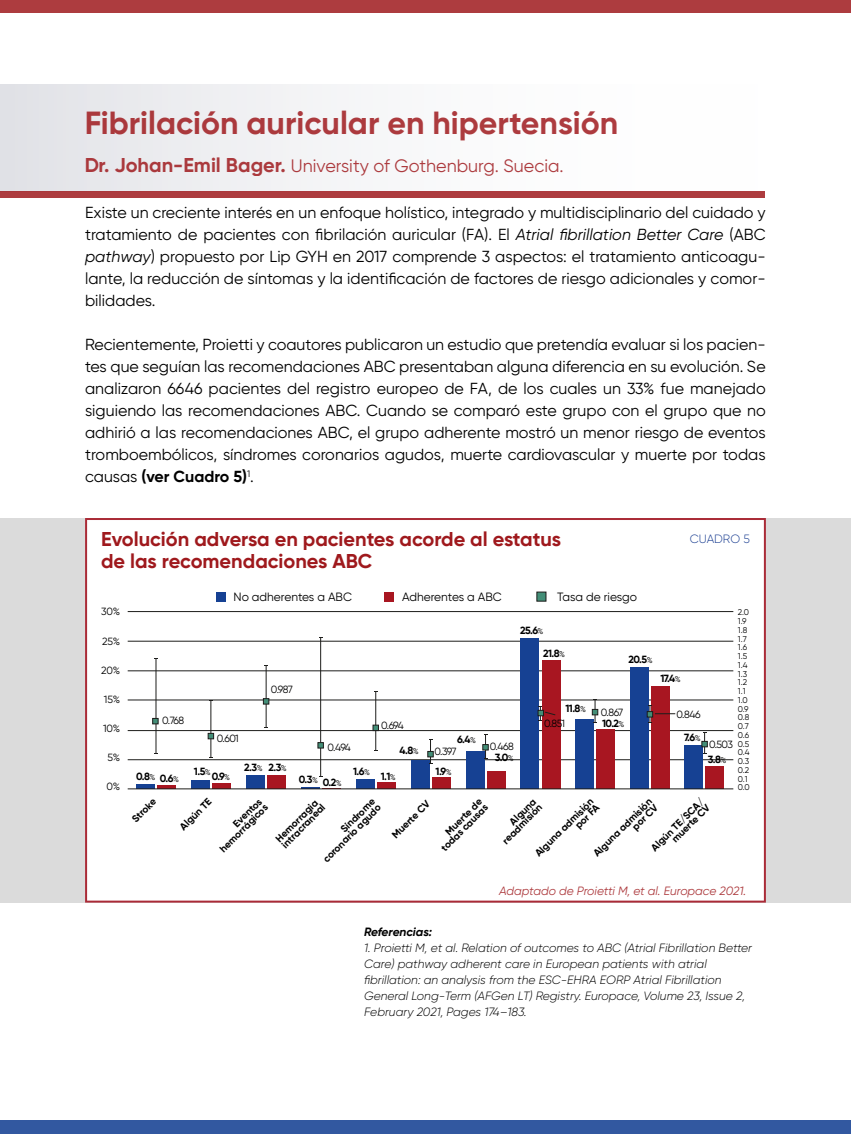
<style>
.page{position:relative;width:851px;height:1134px;background:#fff}
.page>*{position:absolute;margin:0;border:0;box-sizing:border-box;transform-origin:0 0}
.t1{font:700 32px "Gilroy";color:#9f191d}
.t2{font:700 20px "Gilroy";color:#9f191d}
.t3{font:18px "Gilroy";color:#9f191d}
.t4{font:16px/22px "Gilroy";color:#000;text-align:justify}
.t5{font:italic 300 12px/16px "Gilroy";color:#000}
.t6{font:12px "Gilroy";color:#000}
.t7{font:italic 12px "Gilroy";color:#9f191d}
.t8{font:italic 700 12px "Gilroy";letter-spacing:-.005em;color:#000}
.t9{font:300 12px "Gilroy";color:#1e4193}
.t10{font:700 10.4px "Gilroy";letter-spacing:-.055em;color:#000}
.t11{font:10.4px "Gilroy";letter-spacing:-.06em;color:#000}
.t12{font:700 10px/8.4px "Gilroy";color:#000;text-align:right}
.t13{font:8.4px/8.8px "Gilroy";color:#000}
.s1{font-weight:700;font-size:20px}
.s2{font-style:italic}
.s3{font-weight:700}
.s4{font-weight:400;font-size:8.4px}
</style>
<div class="page">
<div style="left:0;top:518px;width:850px;height:385px;background:#dbdbdb"></div>
<div style="left:85px;top:518px;width:680px;height:385px;background:#fff"></div>
<div style="left:0;top:85px;width:766px;height:106px;background:linear-gradient(to right,#e5e5ea,#fff)"></div>
<div style="left:0;top:191px;width:765px;height:6px;background:#ad3c3f"></div>
<hr style="left:128px;top:759px;width:605px;height:1px;background:#1d1d1b">
<hr style="left:128px;top:730px;width:605px;height:1px;background:#1d1d1b">
<hr style="left:128px;top:699px;width:605px;height:1px;background:#1d1d1b">
<hr style="left:128px;top:670px;width:605px;height:1px;background:#1d1d1b">
<hr style="left:128px;top:641px;width:605px;height:1px;background:#1d1d1b">
<hr style="left:128px;top:611px;width:605px;height:1px;background:#1d1d1b">
<div style="left:136px;top:784px;width:19px;height:5px;background:#164193"></div>
<hr style="left:157px;top:785px;width:19px;height:4px;background:#a81621">
<div style="left:191px;top:780px;width:19px;height:9px;background:#164193"></div>
<div style="left:212px;top:783px;width:19px;height:6px;background:#a81621"></div>
<div style="left:245px;top:776px;width:19px;height:13px;background:#164193"></div>
<div style="left:267px;top:776px;width:19px;height:13px;background:#a81621"></div>
<svg style="left:300px;top:787px;width:41px;height:1px"></svg>
<div style="left:355px;top:780px;width:19px;height:9px;background:#164193"></div>
<div style="left:377px;top:782px;width:19px;height:7px;background:#a81621"></div>
<div style="left:410px;top:761px;width:19px;height:28px;background:#164193"></div>
<div style="left:432px;top:778px;width:19px;height:11px;background:#a81621"></div>
<div style="left:465px;top:751px;width:19px;height:38px;background:#164193"></div>
<div style="left:487px;top:771px;width:19px;height:18px;background:#a81621"></div>
<div style="left:520px;top:638px;width:19px;height:151px;background:#164193"></div>
<div style="left:541px;top:660px;width:19px;height:129px;background:#a81621"></div>
<div style="left:575px;top:719px;width:19px;height:70px;background:#164193"></div>
<div style="left:596px;top:729px;width:19px;height:60px;background:#a81621"></div>
<div style="left:629px;top:668px;width:19px;height:121px;background:#164193"></div>
<div style="left:651px;top:686px;width:19px;height:103px;background:#a81621"></div>
<div style="left:684px;top:745px;width:19px;height:44px;background:#164193"></div>
<div style="left:705px;top:766px;width:19px;height:23px;background:#a81621"></div>
<hr style="left:128px;top:788px;width:605px;height:1px;background:#1d1d1b">
<hr style="left:155px;top:658px;width:1px;height:95px;background:#1d1d1b">
<hr style="left:210px;top:700px;width:1px;height:57px;background:#1d1d1b">
<hr style="left:265px;top:665px;width:1px;height:62px;background:#1d1d1b">
<hr style="left:320px;top:638px;width:1px;height:138px;background:#1d1d1b">
<hr style="left:375px;top:691px;width:1px;height:59px;background:#1d1d1b">
<svg style="left:152px;top:718px;width:6px;height:6px"></svg>
<svg style="left:208px;top:733px;width:6px;height:6px"></svg>
<svg style="left:263px;top:698px;width:6px;height:6px"></svg>
<svg style="left:317px;top:742px;width:6px;height:6px"></svg>
<svg style="left:373px;top:725px;width:5px;height:5px"></svg>
<svg style="left:427px;top:739px;width:6px;height:25px"></svg>
<svg style="left:482px;top:734px;width:6px;height:25px"></svg>
<svg style="left:592px;top:699px;width:6px;height:25px"></svg>
<svg style="left:701px;top:732px;width:6px;height:22px"></svg>
<svg style="left:646px;top:705px;width:29px;height:18px"></svg>
<svg style="left:537px;top:706px;width:19px;height:16px"></svg>
<div style="left:217px;top:592px;width:9px;height:9px;background:#164193"></div>
<div style="left:384px;top:592px;width:9px;height:9px;background:#a81621"></div>
<div style="left:536px;top:592px;width:10px;height:9px;background:#438e77;border:1px solid #1d1d1b"></div>
<div style="left:0;top:0;width:850px;height:13px;background:#ad3c3f"></div>
<div style="left:0;top:1120px;width:850px;height:14px;background:#3258a0"></div>
<h1 class="t1" style="left:84px;top:103px;width:535px">Fibrilación auricular en hipertensión</h1>
<p class="t3" style="left:84px;top:154px;width:481px"><span class="s1">Dr. Johan-Emil Bager.</span> University of Gothenburg. Suecia.</p>
<p class="t4" style="left:85px;top:202px;width:682px">Existe un creciente interés en un enfoque holístico, integrado y multidisciplinario del cuidado y tratamiento de pacientes con fibrilación auricular (FA). El <span class="s2">Atrial fibrillation Better Care</span> (ABC <span class="s2">pathway</span>) propuesto por Lip GYH en 2017 comprende 3 aspectos: el tratamiento anticoagu&shy;lante, la reducción de síntomas y la identificación de factores de riesgo adicionales y comor&shy;bilidades.</p>
<p class="t4" style="left:85px;top:334px;width:682px">Recientemente, Proietti y coautores publicaron un estudio que pretendía evaluar si los pacien&shy;tes que seguían las recomendaciones ABC presentaban alguna diferencia en su evolución. Se analizaron 6646 pacientes del registro europeo de FA, de los cuales un 33% fue manejado siguiendo las recomendaciones ABC. Cuando se comparó este grupo con el grupo que no adhirió a las recomendaciones ABC, el grupo adherente mostró un menor riesgo de eventos tromboembólicos, síndromes coronarios agudos, muerte cardiovascular y muerte por todas causas <span class="s3">(ver Cuadro 5)</span><sup>1</sup>.</p>
<p class="t2" style="left:101px;top:527px;width:461px">Evolución adversa en pacientes acorde al estatus</p>
<p class="t9" style="left:689px;top:531px;width:61px">CUADRO 5</p>
<p class="t2" style="left:101px;top:549px;width:273px">de las recomendaciones ABC</p>
<p class="t11" style="left:101px;top:605px;width:21px">30%</p>
<p class="t11" style="left:102px;top:634px;width:20px">25%</p>
<p class="t11" style="left:101px;top:664px;width:21px">20%</p>
<p class="t11" style="left:104px;top:693px;width:18px">15%</p>
<p class="t11" style="left:103px;top:722px;width:19px">10%</p>
<p class="t11" style="left:107px;top:751px;width:14px">5%</p>
<p class="t11" style="left:107px;top:780px;width:15px">0%</p>
<p class="t11" style="left:162px;top:714px;width:24px">0.768</p>
<p class="t10" style="left:136px;top:771px;width:44px">0.8<span class="s4">%</span> 0.6<sub>%</sub></p>
<p class="t6" style="left:233px;top:590px;width:120px">No adherentes a ABC</p>
<p class="t6" style="left:402px;top:590px;width:101px">Adherentes a ABC</p>
<p class="t6" style="left:557px;top:590px;width:81px">Tasa de riesgo</p>
<p class="t11" style="left:217px;top:732px;width:23px">0.601</p>
<p class="t11" style="left:271px;top:683px;width:23px">0.987</p>
<p class="t11" style="left:327px;top:740px;width:25px">0.494</p>
<p class="t10" style="left:194px;top:764px;width:18px">1.5<span class="s4">%</span></p>
<p class="t10" style="left:212px;top:770px;width:20px">0.9<span class="s4">%</span></p>
<p class="t10" style="left:244px;top:761px;width:44px">2.3<span class="s4">%</span> 2.3<span class="s4">%</span></p>
<p class="t10" style="left:299px;top:774px;width:44px">0.3<span class="s4">%</span> 0.2<sub>%</sub></p>
<p class="t10" style="left:353px;top:765px;width:18px">1.6<span class="s4">%</span></p>
<p class="t11" style="left:381px;top:719px;width:24px">0.694</p>
<p class="t10" style="left:399px;top:744px;width:21px">4.8<span class="s4">%</span></p>
<p class="t10" style="left:380px;top:770px;width:17px">1.1<span class="s4">%</span></p>
<p class="t10" style="left:520px;top:624px;width:25px">25.6<span class="s4">%</span></p>
<p class="t10" style="left:543px;top:647px;width:23px">21.8<span class="s4">%</span></p>
<p class="t10" style="left:457px;top:732px;width:20px">6.4<span class="s4">%</span></p>
<p class="t11" style="left:434px;top:745px;width:24px">0.397</p>
<p class="t10" style="left:435px;top:764px;width:18px">1.9<span class="s4">%</span></p>
<p class="t11" style="left:490px;top:740px;width:25px">0.468</p>
<p class="t10" style="left:495px;top:751px;width:20px">3.0<span class="s4">%</span></p>
<p class="t10" style="left:565px;top:702px;width:22px">11.8<span class="s4">%</span></p>
<p class="t11" style="left:544px;top:717px;width:23px">0.851</p>
<p class="t13" style="left:737px;top:608px;width:13px">2.0<br>1.9<br>1.8<br>1.7<br>1.6<br>1.5<br>1.4<br>1.3<br>1.2<br>1.1<br>1.0<br>0.9<br>0.8<br>0.7<br>0.6<br>0.5<br>0.4<br>0.3<br>0.2<br>0.1<br>0.0</p>
<p class="t10" style="left:628px;top:653px;width:26px">20.5<span class="s4">%</span></p>
<p class="t10" style="left:660px;top:672px;width:22px">17.4<span class="s4">%</span></p>
<p class="t11" style="left:600px;top:706px;width:24px">0.867</p>
<p class="t11" style="left:676px;top:708px;width:26px">0.846</p>
<p class="t10" style="left:602px;top:716px;width:24px">10.2<span class="s4">%</span></p>
<p class="t10" style="left:684px;top:730px;width:18px">7.6<span class="s4">%</span></p>
<p class="t11" style="left:709px;top:738px;width:25px">0.503</p>
<p class="t10" style="left:707px;top:753px;width:20px">3.8<span class="s4">%</span></p>
<p class="t12" style="left:649px;top:846px;width:72px;rotate:-45deg">Algún TE/SCA/ muerte CV</p>
<p class="t12" style="left:131px;top:818px;width:31px;rotate:-45deg">Stroke</p>
<p class="t12" style="left:178px;top:825px;width:42px;rotate:-45deg">Algún TE</p>
<p class="t12" style="left:212px;top:842px;width:65px;rotate:-45deg">Eventos hemorrágicos</p>
<p class="t12" style="left:274px;top:837px;width:58px;text-align:left;rotate:-45deg">Hemorragia intracraneal</p>
<p class="t12" style="left:315px;top:851px;width:79px;rotate:-45deg">Síndrome coronario agudo</p>
<p class="t12" style="left:390px;top:834px;width:50px;rotate:-45deg">Muerte CV</p>
<p class="t12" style="left:433px;top:840px;width:63px;rotate:-45deg">Muerte de todas causas</p>
<p class="t12" style="left:495px;top:833px;width:53px;rotate:-45deg">Alguna readmisión</p>
<p class="t12" style="left:592px;top:852px;width:79px;rotate:-45deg">Alguna admisión por CV</p>
<p class="t12" style="left:533px;top:852px;width:79px;rotate:-45deg">Alguna admisión por FA</p>
<p class="t7" style="left:499px;top:883px;width:249px">Adaptado de Proietti M, et al. Europace 2021.</p>
<p class="t8" style="left:364px;top:924px;width:69px">Referencias:</p>
<p class="t5" style="left:364px;top:939px;width:389px">1. Proietti M, et al. Relation of outcomes to ABC (Atrial Fibrillation Better Care) pathway adherent care in European patients with atrial fibrillation: an analysis from the ESC-EHRA EORP Atrial Fibrillation General Long-Term (AFGen LT) Registry. Europace, Volume 23, Issue 2, February 2021, Pages 174–183.</p>
</div>
